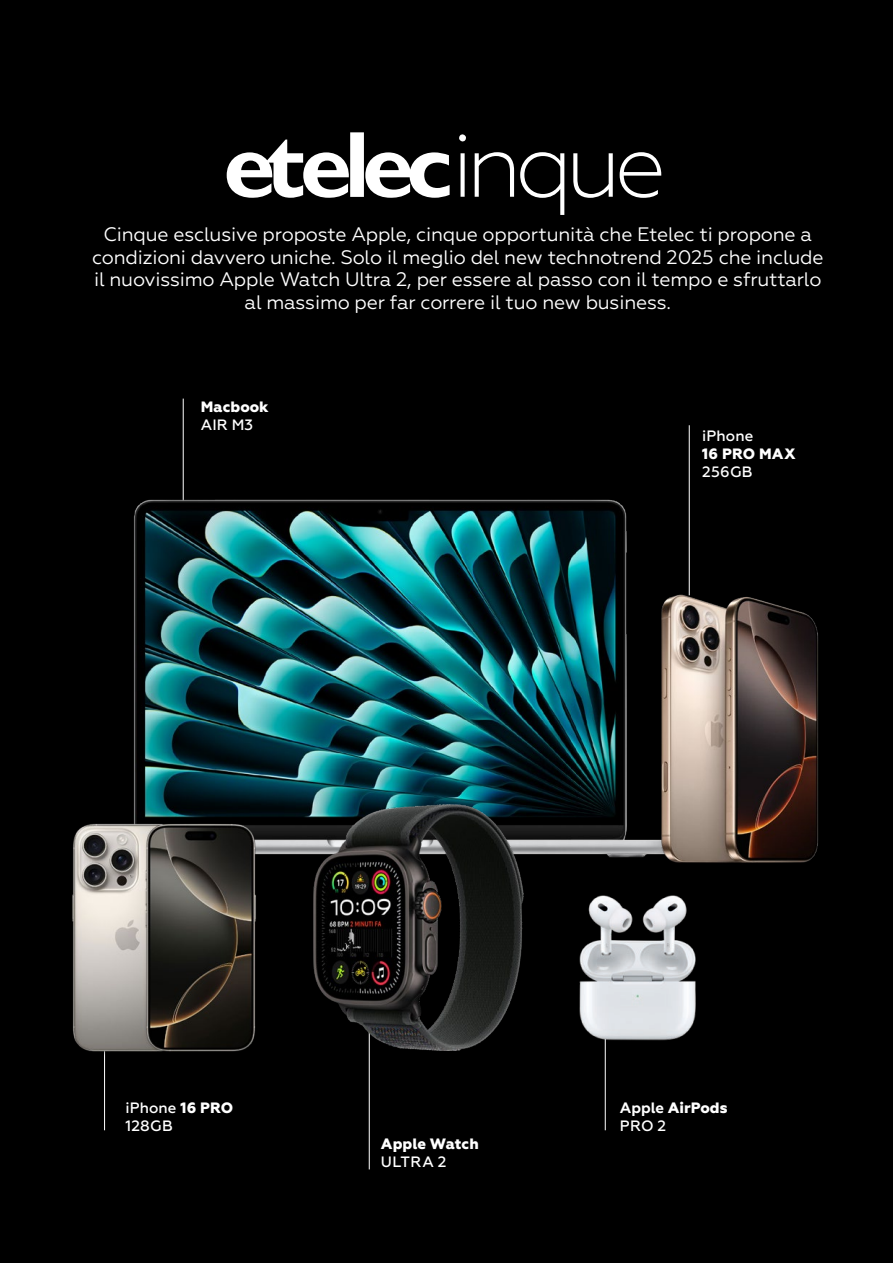
<style>
.page{position:relative;width:893px;height:1263px;background:#000}
.page>*{position:absolute;margin:0;border:0;box-sizing:border-box;transform-origin:0 0}
.t1{font:300 91.05px "Geometria";letter-spacing:-.07em;color:#fff}
.t2{font:19.5px/22.5px "Geometria";letter-spacing:-.01em;color:#fff;text-align:center}
.t3{font:800 15px/18px "Geometria";color:#fff}
.t4{font:500 15px/18px "Geometria";letter-spacing:.01em;color:#fff}
.s1{font-weight:800}
.s2{font-weight:700}
.s3{font-weight:500}
</style>
<div class="page">
<hr style="left:183px;top:399px;width:1px;height:332px;background:#fff">
<img style="left:133px;top:472px;width:556px;height:386px">
<hr style="left:892px;top:0;width:1px;height:855px;background:#ece810">
<svg style="left:227px;top:132px;width:223px;height:66px"></svg>
<hr style="left:104px;top:1037px;width:1px;height:93px;background:#fff">
<img style="left:72px;top:822px;width:231px;height:263px">
<hr style="left:369px;top:1025px;width:1px;height:144px;background:#fff">
<hr style="left:689px;top:425px;width:1px;height:170px;background:#fff">
<img style="left:625px;top:572px;width:193px;height:291px">
<img style="left:306px;top:805px;width:221px;height:245px">
<hr style="left:605px;top:935px;width:1px;height:195px;background:#fff">
<img style="left:579px;top:895px;width:117px;height:148px">
<h1 class="t1" style="left:451px;top:113px;width:217px">inque</h1>
<p class="t2" style="left:92px;top:223px;width:733px">Cinque esclusive proposte Apple, cinque opportunità che Etelec ti propone a condizioni davvero uniche. Solo il meglio del new technotrend 2025 che include il nuovissimo Apple Watch Ultra 2, per essere al passo con il tempo e sfruttarlo al massimo per far correre il tuo new business.</p>
<p class="t3" style="left:201px;top:398px;width:69px">Macbook</p>
<p class="t4" style="left:201px;top:415px;width:54px">AIR M3</p>
<p class="t4" style="left:702px;top:427px;width:53px">iPhone</p>
<p class="t3" style="left:702px;top:445px;width:95px">16 PRO MAX</p>
<p class="t4" style="left:702px;top:463px;width:52px">256GB</p>
<p class="t4" style="left:125px;top:1099px;width:109px">iPhone <span class="s1">16 PRO<br></span>128GB</p>
<p class="t3" style="left:381px;top:1135px;width:99px">Apple Watch</p>
<p class="t4" style="left:381px;top:1153px;width:67px">ULTRA 2</p>
<p class="t3" style="left:620px;top:1099px;width:109px"><span class="s2">Apple</span> AirPods<br><span class="s3">PRO 2</span></p>
</div>
